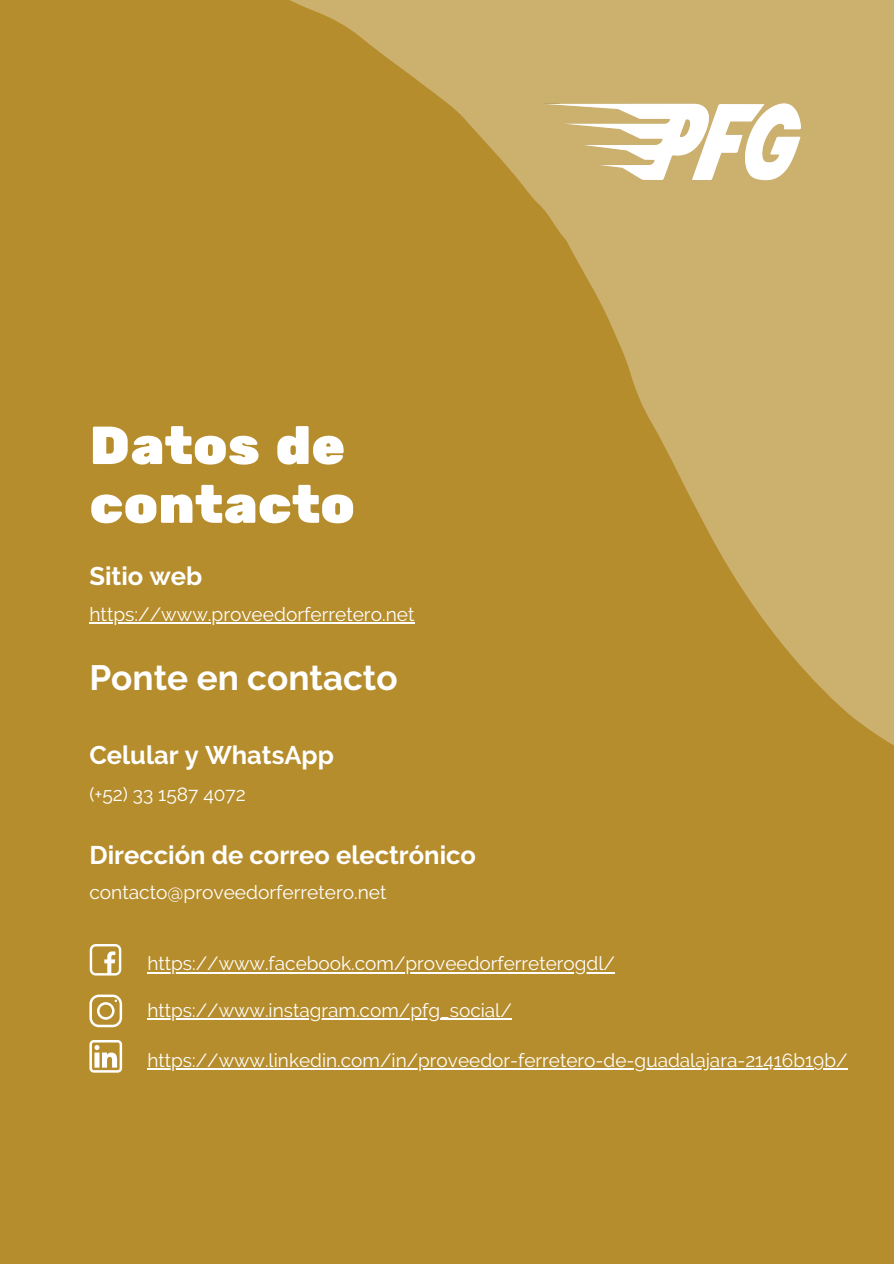
<style>
.page{position:relative;width:894px;height:1264px;background:#fff}
.page>*{position:absolute;margin:0;border:0;box-sizing:border-box;transform-origin:0 0}
.t1{font:53.4px "Rubik One";color:#fff}
.t2{font:700 35.1px "Raleway";color:#fff}
.t3{font:700 25.5px "Raleway";color:#fff}
.t4{font:19.2px "Raleway";color:#fff}
.t5{font:19.05px "Raleway";color:#fff}
</style>
<div class="page">
<div style="left:0;top:0;width:893px;height:1263px;background:#b68d2c"></div>
<svg style="left:290px;top:0;width:603px;height:745px"></svg>
<svg style="left:90px;top:944px;width:31px;height:31px"></svg>
<svg style="left:89px;top:994px;width:33px;height:33px"></svg>
<svg style="left:89px;top:1040px;width:33px;height:32px"></svg>
<hr style="left:147px;top:971px;width:468px;height:2px;background:#fff">
<hr style="left:147px;top:1017px;width:364px;height:2px;background:#fff">
<hr style="left:147px;top:1068px;width:700px;height:1px;background:#fff">
<hr style="left:89px;top:622px;width:325px;height:2px;background:#fff">
<img style="left:531px;top:89px;width:290px;height:105px">
<p class="t1" style="left:89px;top:414px;width:257px">Datos de</p>
<p class="t1" style="left:89px;top:473px;width:267px">contacto</p>
<p class="t3" style="left:89px;top:561px;width:114px">Sitio web</p>
<p class="t4" style="left:89px;top:603px;width:326px">https://www.proveedorferretero.net</p>
<p class="t2" style="left:89px;top:657px;width:310px">Ponte en contacto</p>
<p class="t3" style="left:89px;top:740px;width:246px">Celular y WhatsApp</p>
<p class="t4" style="left:89px;top:782px;width:158px">(+52) 33 1587 4072</p>
<p class="t3" style="left:89px;top:839px;width:388px">Dirección de correo electrónico</p>
<p class="t4" style="left:89px;top:881px;width:298px">contacto@proveedorferretero.net</p>
<p class="t5" style="left:147px;top:952px;width:469px">https://www.facebook.com/proveedorferreterogdl/</p>
<p class="t5" style="left:147px;top:998px;width:366px">https://www.instagram.com/pfg_social/</p>
<p class="t5" style="left:147px;top:1049px;width:701px">https://www.linkedin.com/in/proveedor-ferretero-de-guadalajara-21416b19b/</p>
</div>
